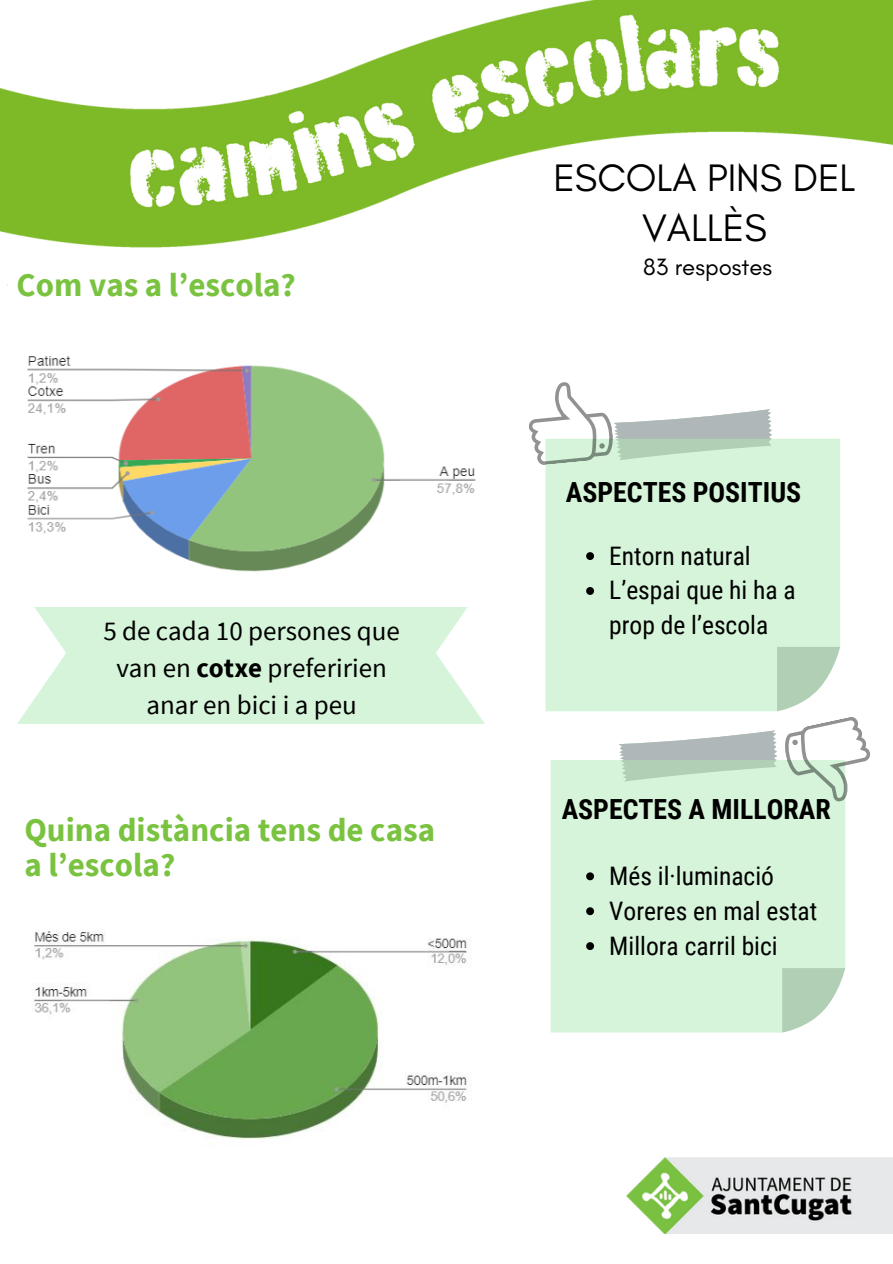
<style>
.page{position:relative;width:893px;height:1264px;background:#fff}
.page>*{position:absolute;margin:0;border:0;box-sizing:border-box;transform-origin:0 0}
.t1{font:39px/49.5px "Glacial Indifference";color:#000;text-align:center}
.t2{font:700 33px/34.8px "Source Sans Pro";color:#7ac340}
.t3{font:700 27.75px "Roboto Condensed";color:#000}
.t4{font:27px/37.2px "Source Sans Pro";color:#000;text-align:center}
.t5{font:25.5px/34.8px "Roboto Condensed";color:#000}
.t6{font:24px "Glacial Indifference";color:#000}
.s1{font-weight:700}
</style>
<div class="page">
<div style="left:545px;top:439px;width:295px;height:272px;background:#d5f4d9"></div>
<svg style="left:529px;top:382px;width:244px;height:87px"></svg>
<svg style="left:17px;top:607px;width:468px;height:117px;background:#daf5dd"></svg>
<img style="left:626px;top:1157px;width:266px;height:76px">
<img style="left:0;top:0;width:892px;height:285px">
<div style="left:550px;top:760px;width:295px;height:272px;background:#d5f4d9"></div>
<svg style="left:782px;top:968px;width:63px;height:64px"></svg>
<svg style="left:617px;top:647px;width:253px;height:164px"></svg>
<img style="left:27px;top:356px;width:449px;height:216px">
<img style="left:34px;top:931px;width:433px;height:208px">
<svg style="left:586px;top:552px;width:8px;height:8px"></svg>
<svg style="left:586px;top:587px;width:8px;height:8px"></svg>
<svg style="left:586px;top:872px;width:8px;height:8px"></svg>
<svg style="left:586px;top:907px;width:8px;height:8px"></svg>
<svg style="left:586px;top:942px;width:8px;height:8px"></svg>
<p class="t2" style="left:17px;top:267px;width:281px">Com vas a l’escola?</p>
<p class="t4" style="left:103px;top:611px;width:298px">5 de cada 10 persones que van en <span class="s1">cotxe</span> preferirien anar en bici i a peu</p>
<p class="t2" style="left:24px;top:811px;width:412px">Quina distància tens de casa a l’escola?</p>
<p class="t1" style="left:553px;top:153px;width:304px">ESCOLA PINS DEL<br>VALLÈS</p>
<p class="t6" style="left:643px;top:252px;width:130px">83 respostes</p>
<p class="t3" style="left:566px;top:476px;width:237px">ASPECTES POSITIUS</p>
<h1 class="t5" style="left:609px;top:538px;width:143px">Entorn natural</h1>
<h2 class="t5" style="left:609px;top:573px;width:188px">L’espai que hi ha a prop de l’escola</h2>
<p class="t3" style="left:561px;top:793px;width:270px">ASPECTES A MILLORAR</p>
<p class="t5" style="left:609px;top:858px;width:166px">Més il·luminació</p>
<h2 class="t5" style="left:609px;top:893px;width:209px">Voreres en mal estat</h2>
<p class="t5" style="left:609px;top:928px;width:170px">Millora carril bici</p>
</div>
